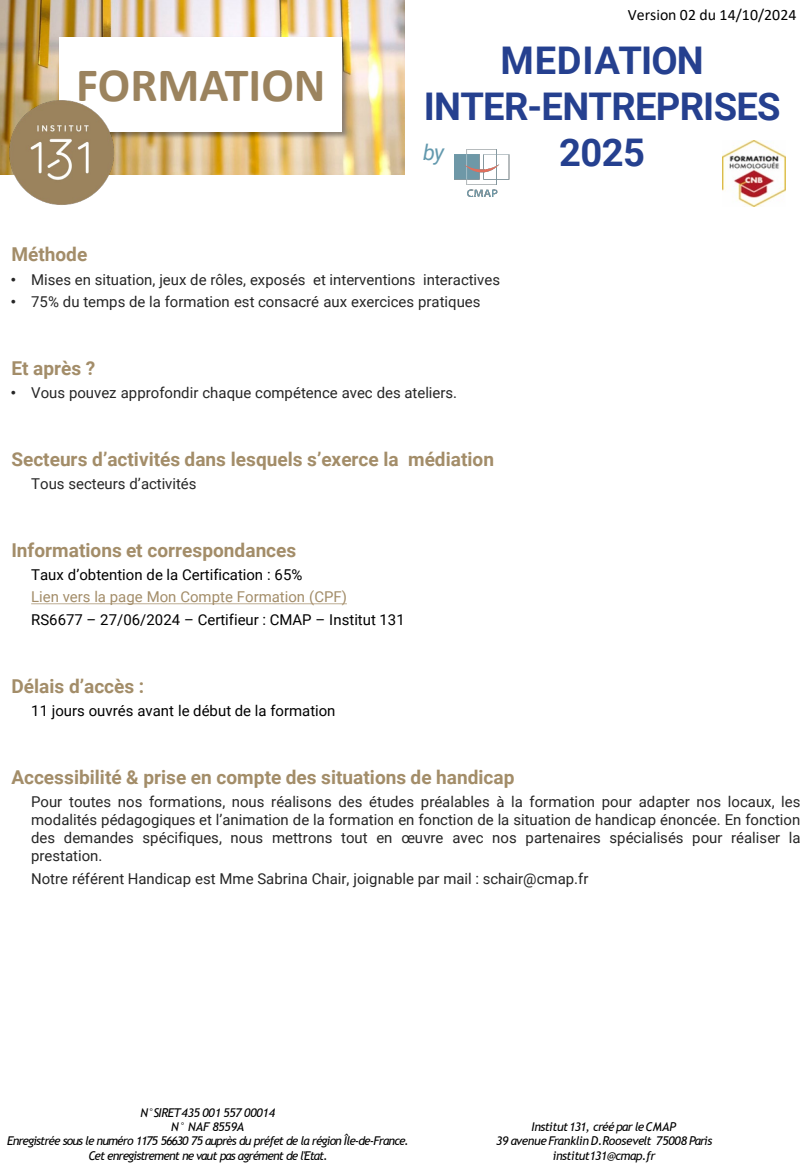
<style>
.page{position:relative;width:810px;height:1170px;background:#fff}
.page>*{position:absolute;margin:0;border:0;box-sizing:border-box;transform-origin:0 0}
.t1{font:700 48px "Calibri";color:#9b835e}
.t2{font:700 38.1px/45.8px "Roboto";letter-spacing:-.02em;color:#25408f;text-align:center}
.t3{font:italic 21.75px "Roboto";color:#6399ae}
.t4{font:700 19.05px "Roboto";color:#a38d69}
.t5{font:15.9px "Calibri";letter-spacing:.005em;color:#000}
.t6{font:15px/18px "Roboto";color:#262626;text-align:justify}
.t7{font:15px "Roboto";color:#000}
.t8{font:15px "Roboto";color:#a38d69}
.t9{font:italic 12px "Trebuchet MS";letter-spacing:-.07em;color:#000}
.t10{font:italic 12px "Trebuchet MS";letter-spacing:-.045em;color:#000}
.t11{font:italic 12px "Trebuchet MS";letter-spacing:-.03em;color:#000}
.t12{font:italic 12px "Trebuchet MS";letter-spacing:-.015em;color:#000}
.s1{font-family:"Arial"}
</style>
<div class="page">
<img style="left:0;top:0;width:405px;height:175px">
<img style="left:57px;top:35px;width:295px;height:3px">
<img style="left:44px;top:38px;width:320px;height:114px">
<div style="left:60px;top:38px;width:282px;height:94px;background:#fff"></div>
<img style="left:9px;top:99px;width:106px;height:106px">
<img style="left:454px;top:149px;width:56px;height:48px">
<img style="left:722px;top:140px;width:64px;height:66px">
<svg style="left:31px;top:603px;width:316px;height:1px"></svg>
<h1 class="t1" style="left:76px;top:51px;width:251px">FORMATION</h1>
<p class="t5" style="left:628px;top:4px;width:170px">Version 02 du 14/10/2024</p>
<p class="t2" style="left:424px;top:36px;width:358px">MEDIATION<br>INTER-ENTREPRISES<br>2025</p>
<p class="t3" style="left:423px;top:138px;width:23px">by</p>
<p class="t4" style="left:11px;top:241px;width:78px">Méthode</p>
<p class="t6" style="left:11px;top:270px;width:491px"><span class="s1">•</span> Mises en situation, jeux de rôles, exposés et interventions interactives</p>
<p class="t6" style="left:11px;top:292px;width:471px"><span class="s1">•</span> 75% du temps de la formation est consacré aux exercices pratiques</p>
<p class="t4" style="left:11px;top:355px;width:86px">Et après ?</p>
<p class="t6" style="left:11px;top:383px;width:448px"><span class="s1">•</span> Vous pouvez approfondir chaque compétence avec des ateliers.</p>
<p class="t4" style="left:11px;top:446px;width:484px">Secteurs d’activités dans lesquels s’exerce la médiation</p>
<p class="t6" style="left:31px;top:474px;width:167px">Tous secteurs d’activités</p>
<p class="t4" style="left:11px;top:536px;width:286px">Informations et correspondances</p>
<p class="t7" style="left:31px;top:564px;width:273px">Taux d’obtention de la Certification : 65%</p>
<p class="t8" style="left:31px;top:587px;width:317px">Lien vers la page Mon Compte Formation (CPF)</p>
<p class="t7" style="left:31px;top:609px;width:375px">RS6677 – 27/06/2024 – Certifieur : CMAP – Institut 131</p>
<p class="t4" style="left:11px;top:673px;width:134px">Délais d’accès :</p>
<p class="t7" style="left:31px;top:700px;width:306px">11 jours ouvrés avant le début de la formation</p>
<p class="t4" style="left:11px;top:764px;width:505px">Accessibilité &amp; prise en compte des situations de handicap</p>
<p class="t6" style="left:31px;top:792px;width:771px">Pour toutes nos formations, nous réalisons des études préalables à la formation pour adapter nos locaux, les modalités pédagogiques et l’animation de la formation en fonction de la situation de handicap énoncée. En fonction des demandes spécifiques, nous mettrons tout en œuvre avec nos partenaires spécialisés pour réaliser la prestation.</p>
<p class="t6" style="left:31px;top:869px;width:559px">Notre référent Handicap est Mme Sabrina Chair, joignable par mail : schair@cmap.fr</p>
<p class="t12" style="left:140px;top:1105px;width:136px">N°SIRET435 001 557 00014</p>
<p class="t12" style="left:171px;top:1119px;width:74px">N° NAF 8559A</p>
<p class="t9" style="left:7px;top:1134px;width:403px">Enregistrée sous le numéro 1175 56630 75 auprès du préfet de la région Île-de-France.</p>
<p class="t9" style="left:88px;top:1148px;width:241px">Cet enregistrement ne vaut pas agrément de l'Etat.</p>
<p class="t10" style="left:531px;top:1119px;width:146px">Institut131, créé par le CMAP</p>
<p class="t11" style="left:496px;top:1134px;width:218px">39 avenue Franklin D.Roosevelt 75008 Paris</p>
<p class="t10" style="left:553px;top:1148px;width:104px">institut131@cmap.fr</p>
</div>
